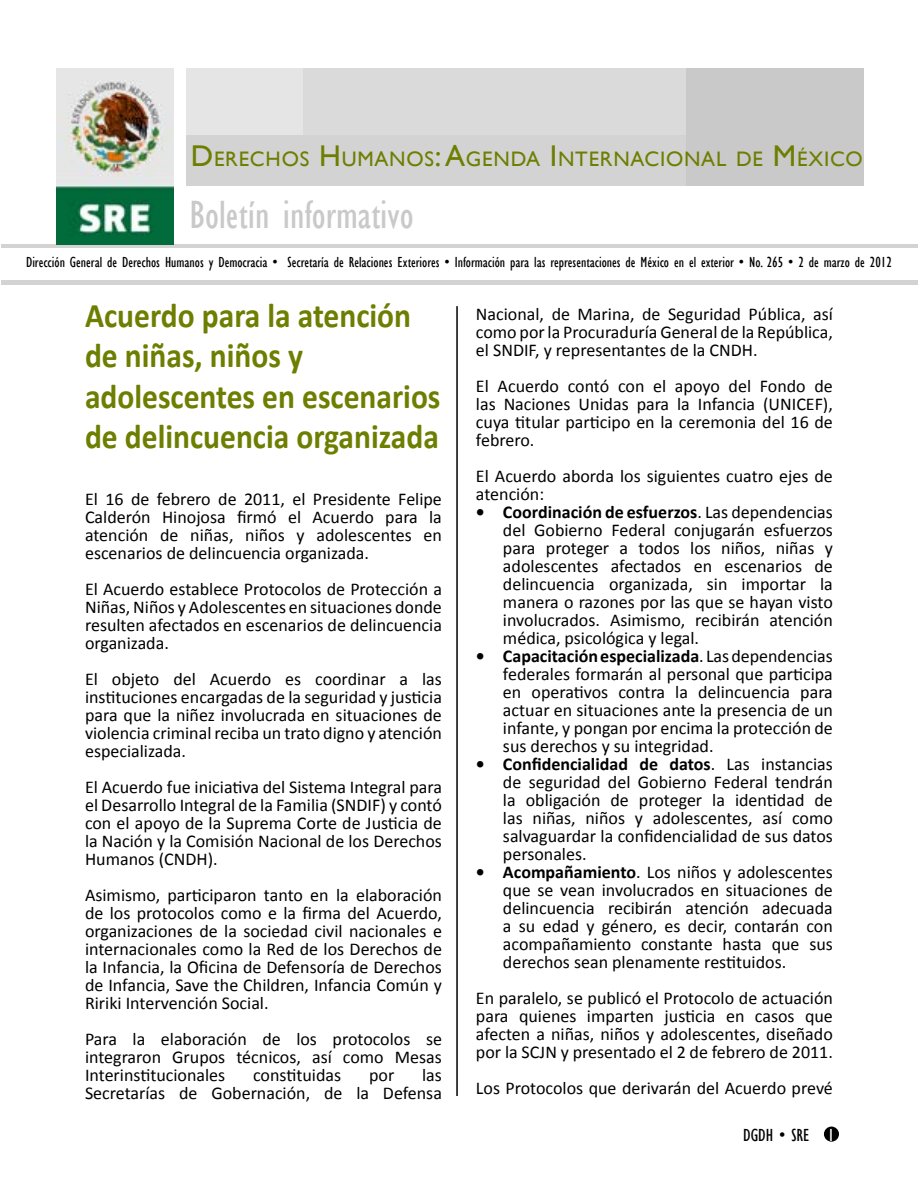
<style>
.page{position:relative;width:918px;height:1188px;background:#fff}
.page>*{position:absolute;margin:0;border:0;box-sizing:border-box;transform-origin:0 0}
.t1{font:condensed 40.5px "Gill Sans";color:#cac9c9}
.t2{font:700 34.65px/40.5px "Calibri";color:#6d7e00;scale:.91 1}
.t3{font:21px "Gill Sans";letter-spacing:.035em;color:#6d7e00}
.t4{font:18px/18px "Calibri";color:#000;text-align:justify}
.t5{font:condensed 18px "Gill Sans";color:#000}
.t6{font:condensed 15px "Gill Sans";color:#000}
.s1{font-size:30px}
.s2{font-weight:700}
.s3{color:#fff}
</style>
<div class="page">
<div style="left:824px;top:1127px;width:15px;height:15px;background:#000;border-radius:50%"></div>
<div style="left:186px;top:78px;width:664px;height:108px;background:#d3d3d3"></div>
<hr style="left:2px;top:244px;width:916px;height:4px;background:#d3d3d3">
<hr style="left:2px;top:281px;width:916px;height:4px;background:#d3d3d3">
<div style="left:188px;top:69px;width:660px;height:66px;background:#dadada"></div>
<div style="left:686px;top:69px;width:178px;height:117px;background:#cac9c9"></div>
<div style="left:186px;top:69px;width:117px;height:66px;background:#e5e5e5"></div>
<hr style="left:456px;top:306px;width:2px;height:790px;background:#000">
<img style="left:56px;top:69px;width:117px;height:175px">
<p class="t3" style="left:191px;top:147px;width:674px"><span class="s1">D</span>ERECHOS <span class="s1">H</span> UMANOS<span class="s1">: A</span>GENDA <span class="s1">I</span>NTERNACIONAL DE <span class="s1">M</span> ÉXICO</p>
<h1 class="t1" style="left:190px;top:191px;width:226px">Boletín informativo</h1>
<p class="t6" style="left:26px;top:253px;width:867px">Dirección General de Derechos Humanos y Democracia • Secretaría de Relaciones Exteriores • Información para las representaciones de México en el exterior • No. 265 • 2 de marzo de 2012</p>
<h2 class="t2" style="left:85px;top:295px;width:392px">Acuerdo para la atención de niñas, niños y adolescentes en escenarios de delincuencia organizada</h2>
<p class="t4" style="left:85px;top:490px;width:358px">El 16 de febrero de 2011, el Presidente Felipe Calderón Hinojosa firmó el Acuerdo para la atención de niñas, niños y adolescentes en escenarios de delincuencia organizada.</p>
<p class="t4" style="left:85px;top:580px;width:358px">El Acuerdo establece Protocolos de Protección a Niñas, Niños y Adolescentes en situaciones donde resulten afectados en escenarios de delincuencia organizada.</p>
<p class="t4" style="left:85px;top:670px;width:358px">El objeto del Acuerdo es coordinar a las instituciones encargadas de la seguridad y justicia para que la niñez involucrada en situaciones de violencia criminal reciba un trato digno y atención especializada.</p>
<p class="t4" style="left:85px;top:778px;width:358px">El Acuerdo fue iniciativa del Sistema Integral para el Desarrollo Integral de la Familia (SNDIF) y contó con el apoyo de la Suprema Corte de Justicia de la Nación y la Comisión Nacional de los Derechos Humanos (CNDH).</p>
<p class="t4" style="left:85px;top:886px;width:358px">Asimismo, participaron tanto en la elaboración de los protocolos como e la firma del Acuerdo, organizaciones de la sociedad civil nacionales e internacionales como la Red de los Derechos de la Infancia, la Oficina de Defensoría de Derechos de Infancia, Save the Children, Infancia Común y Ririki Intervención Social.</p>
<p class="t4" style="left:85px;top:1030px;width:358px">Para la elaboración de los protocolos se integraron Grupos técnicos, así como Mesas Interinstitucionales</p>
<p class="t4" style="left:85px;top:1066px;width:358px;text-align:right">las<br>Secretarías de Gobernación, de la Defensa</p>
<p class="t4" style="left:253px;top:1066px;width:90px">constituidas</p>
<p class="t4" style="left:369px;top:1066px;width:27px">por</p>
<p class="t4" style="left:476px;top:305px;width:358px">Nacional, de Marina, de Seguridad Pública, así como por la Procuraduría General de la República, el SNDIF, y representantes de la CNDH.</p>
<p class="t4" style="left:476px;top:377px;width:358px">El Acuerdo contó con el apoyo del Fondo de las Naciones Unidas para la Infancia (UNICEF), cuya titular participo en la ceremonia del 16 de febrero.</p>
<p class="t4" style="left:476px;top:467px;width:358px">El Acuerdo aborda los siguientes cuatro ejes de atención:</p>
<p class="t4" style="left:503px;top:503px;width:331px;text-indent:-27px"><span class="s2">• Coordinación de esfuerzos</span>. Las dependencias del Gobierno Federal conjugarán esfuerzos para proteger a todos los niños, niñas y adolescentes afectados en escenarios de delincuencia organizada, sin importar la manera o razones por las que se hayan visto involucrados. Asimismo, recibirán atención médica, psicológica y legal.</p>
<p class="t4" style="left:503px;top:647px;width:331px;text-indent:-27px"><span class="s2">• Capacitación especializada</span>. Las dependencias federales formarán al personal que participa en operativos contra la delincuencia para actuar en situaciones ante la presencia de un infante, y pongan por encima la protección de sus derechos y su integridad.</p>
<p class="t4" style="left:503px;top:755px;width:331px;text-indent:-27px"><span class="s2">• Confidencialidad de datos</span>. Las instancias de seguridad del Gobierno Federal tendrán la obligación de proteger la identidad de las niñas, niños y adolescentes, así como salvaguardar la confidencialidad de sus datos personales.</p>
<p class="t4" style="left:503px;top:863px;width:331px;text-indent:-27px"><span class="s2">• Acompañamiento</span>. Los niños y adolescentes que se vean involucrados en situaciones de delincuencia recibirán atención adecuada a su edad y género, es decir, contarán con acompañamiento constante hasta que sus derechos sean plenamente restituidos.</p>
<p class="t4" style="left:476px;top:989px;width:358px">En paralelo, se publicó el Protocolo de actuación para quienes imparten justicia en casos que afecten a niñas, niños y adolescentes, diseñado por la SCJN y presentado el 2 de febrero de 2011.</p>
<p class="t4" style="left:476px;top:1079px;width:358px">Los Protocolos que derivarán del Acuerdo prevé</p>
<p class="t5" style="left:743px;top:1124px;width:93px">DGDH • SRE <span class="s3">1</span></p>
</div>
